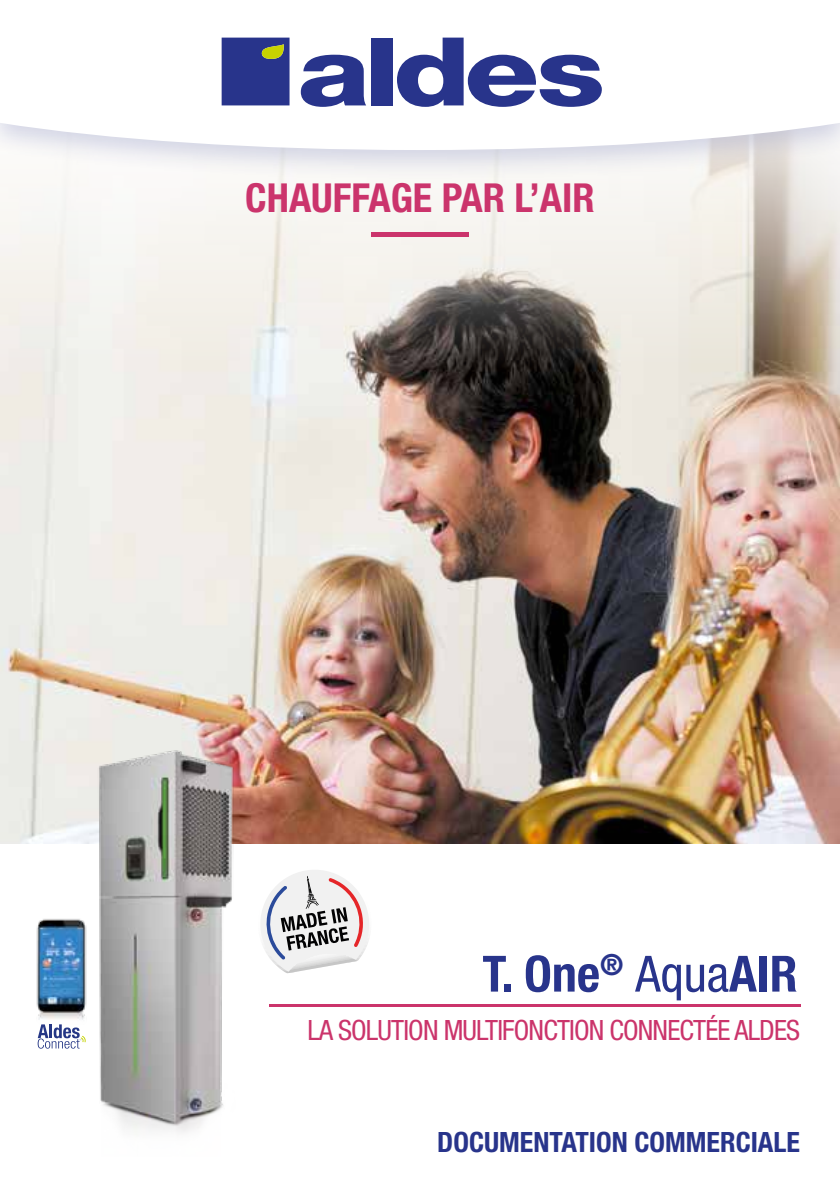
<style>
.page{position:relative;width:840px;height:1191px;background:#fff}
.page>*{position:absolute;margin:0;border:0;box-sizing:border-box;transform-origin:0 0}
.t1{font:700 condensed 50px "Helvetica Neue LT Std";color:#28348b}
.t2{font:700 condensed 40px "Helvetica Neue";color:#cb346c}
.t3{font:condensed 28px "Helvetica Neue LT Std";letter-spacing:-.03em;color:#cb346b}
.t4{font:700 condensed 28px "Helvetica Neue LT Std";color:#28348b}
.s1{font-family:"Helvetica Neue";font-weight:400}
</style>
<div class="page">
<img style="left:0;top:368px;width:839px;height:476px">
<svg style="left:38px;top:1033px;width:47px;height:15px"></svg>
<img style="left:36px;top:919px;width:49px;height:114px">
<img style="left:85px;top:745px;width:161px;height:388px">
<svg style="left:261px;top:870px;width:108px;height:103px"></svg>
<svg style="left:0;top:181px;width:839px;height:187px;fill:#f3f1eb"></svg>
<hr style="left:371px;top:232px;width:97px;height:4px;background:#cb346c">
<div style="left:0;top:0;width:839px;height:181px;background:#28348b;opacity:.2"></div>
<svg style="left:0;top:0;width:839px;height:150px"></svg>
<svg style="left:300px;top:55px;width:66px;height:52px"></svg>
<div style="left:371px;top:38px;width:21px;height:67px;background:#28348b"></div>
<svg style="left:397px;top:38px;width:204px;height:69px"></svg>
<svg style="left:221px;top:38px;width:68px;height:67px"></svg>
<hr style="left:269px;top:1004px;width:530px;height:3px;background:#cb346b">
<h2 class="t2" style="left:245px;top:173px;width:351px">CHAUFFAGE PAR L’AIR</h2>
<h1 class="t1" style="left:482px;top:943px;width:316px">T. One<sup>®</sup> <span class="s1">Aqua</span>AIR</h1>
<p class="t3" style="left:307px;top:1014px;width:494px">LA SOLUTION MULTIFONCTION CONNECTÉE ALDES</p>
<p class="t4" style="left:437px;top:1125px;width:364px">DOCUMENTATION COMMERCIALE</p>
</div>
